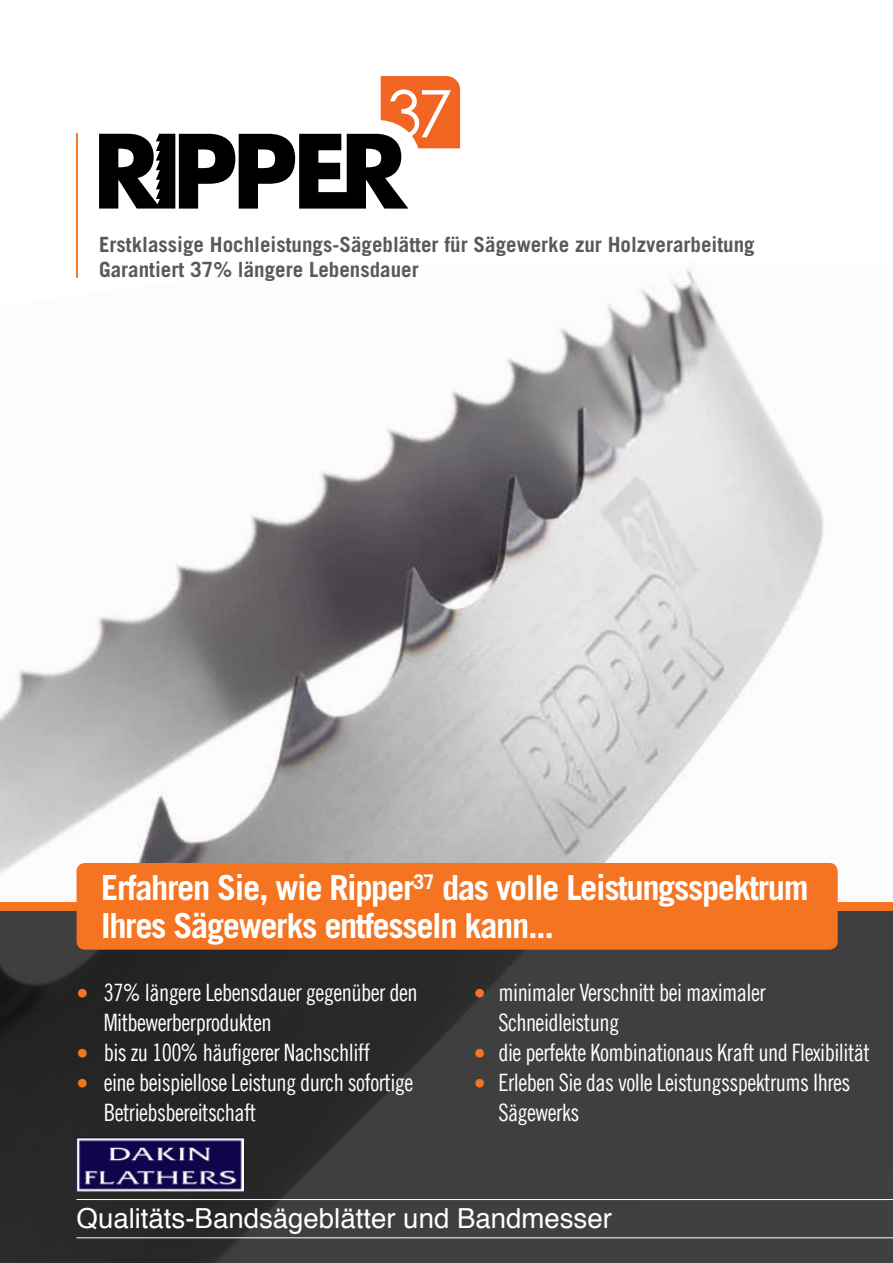
<style>
.page{position:relative;width:893px;height:1263px;background:#fff}
.page>*{position:absolute;margin:0;border:0;box-sizing:border-box;transform-origin:0 0}
.t1{font:700 34.5px/37.5px "Trade Gothic LT Com";letter-spacing:-.04em;color:#fff}
.t2{font:27.6px "Helvetica";color:#fff}
.t3{font:24px/30px "Trade Gothic LT Cond Eighteen";letter-spacing:-.025em;color:#fff;scale:.96 1}
.t4{font:24px/30px "Trade Gothic LT Com Cn 18";color:#f47421}
.t5{font:700 21px/25.2px "Trade Gothic LT Com";color:#58595b}
</style>
<div class="page">
<img style="left:0;top:262px;width:838px;height:640px">
<svg style="left:99px;top:76px;width:361px;height:133px"></svg>
<svg style="left:0;top:910px;width:893px;height:353px;background:#363636"></svg>
<img style="left:77px;top:1138px;width:167px;height:53px">
<div style="left:0;top:902px;width:893px;height:8px;background:#f47421"></div>
<div style="left:77px;top:133px;width:1px;height:145px;border:1px solid #f47421"></div>
<div style="left:77px;top:863px;width:761px;height:87px;background:#f47421;border-radius:9px"></div>
<hr style="left:77px;top:1237px;width:816px;height:1px;background:#fff">
<hr style="left:77px;top:1199px;width:816px;height:1px;background:#fff">
<p class="t5" style="left:99px;top:232px;width:657px">Erstklassige Hochleistungs-Sägeblätter für Sägewerke zur Holzverarbeitung<br>Garantiert 37% längere Lebensdauer</p>
<p class="t4" style="left:77px;top:978px;width:13px">•</p>
<p class="t4" style="left:77px;top:1038px;width:13px">• •</p>
<h1 class="t1" style="left:101px;top:868px;width:709px">Erfahren Sie, wie Ripper<sup>37</sup> das volle Leistungsspektrum<br>Ihres Sägewerks entfesseln kann...</h1>
<p class="t3" style="left:498px;top:977px;width:388px">minimaler Verschnitt bei maximaler Schneidleistung<br>die perfekte Kombinationaus Kraft und Flexibilität Erleben Sie das volle Leistungsspektrums Ihres Sägewerks</p>
<p class="t3" style="left:104px;top:977px;width:328px">37% längere Lebensdauer gegenüber den Mitbewerberprodukten<br>bis zu 100% häufigerer Nachschliff<br>eine beispiellose Leistung durch sofortige Betriebsbereitschaft</p>
<p class="t4" style="left:474px;top:978px;width:13px">•</p>
<p class="t4" style="left:474px;top:1038px;width:13px">• •</p>
<p class="t2" style="left:77px;top:1197px;width:537px">Qualitäts-Bandsägeblätter und Bandmesser</p>
</div>
